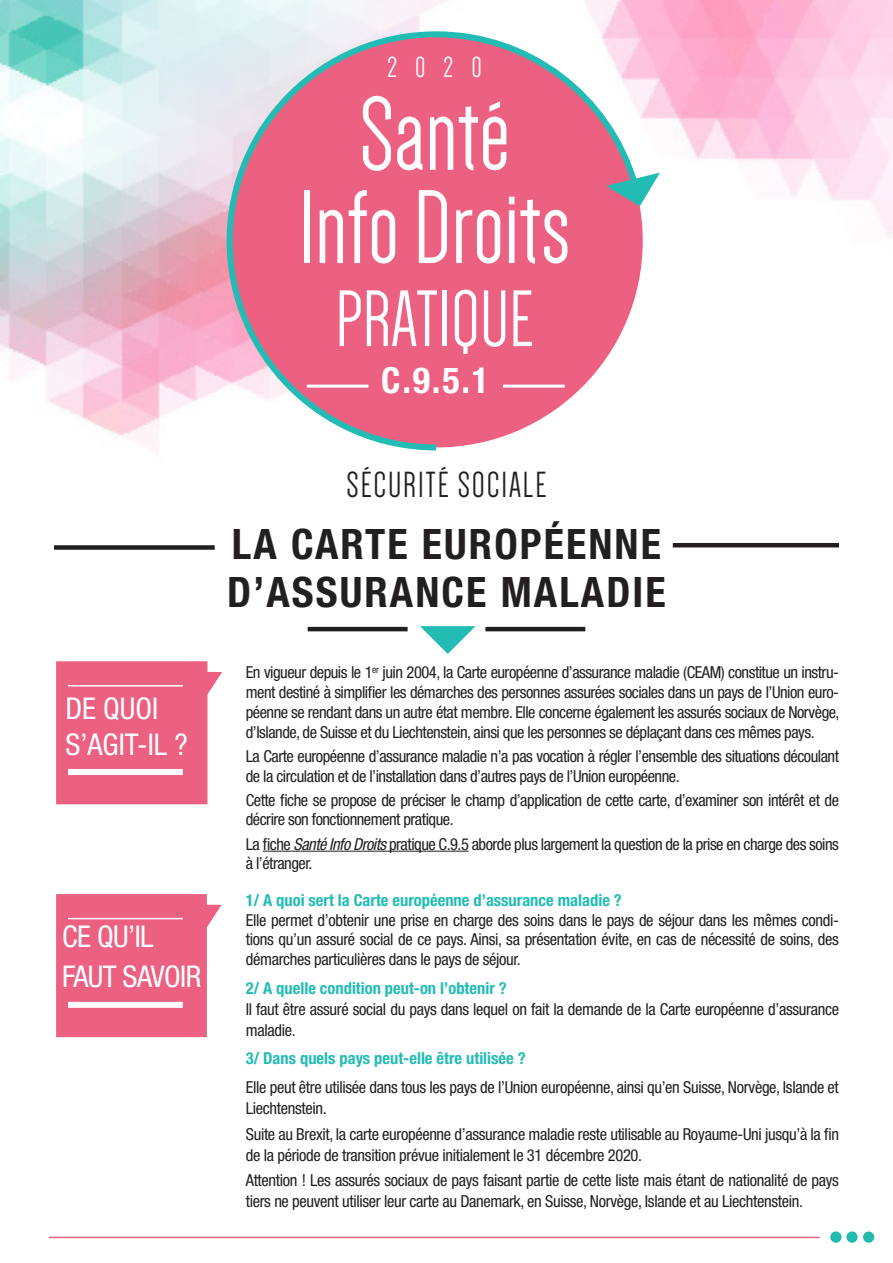
<style>
.page{position:relative;width:893px;height:1263px;background:#fff}
.page>*{position:absolute;margin:0;border:0;box-sizing:border-box;transform-origin:0 0}
.t1{font:108px "Dense";color:#fff}
.t2{font:82.5px "Dense";color:#fff}
.t3{font:700 condensed 42px "Helvetica Neue LT Std";letter-spacing:.05em;color:#231f20}
.t4{font:37.5px "Dense";letter-spacing:.05em;color:#231f20}
.t5{font:700 condensed 36px "Helvetica Neue LT Std";color:#fff}
.t6{font:condensed 30px "Helvetica Neue LT Std";letter-spacing:-.02em;color:#fff}
.t7{font:condensed 30px/36px "Helvetica Neue LT Std";color:#fff}
.t8{font:30px "Dense";color:#fff}
.t9{font:condensed 16.5px/19.8px "Helvetica Neue LT Std";letter-spacing:-.02em;color:#231f20}
.t10{font:700 condensed 16.5px "Helvetica Neue LT Std";color:#22bcb5}
.s1{font-style:italic}
</style>
<div class="page">
<img style="left:0;top:0;width:893px;height:632px">
<svg style="left:224px;top:28px;width:417px;height:425px;background:#e9859e"></svg>
<hr style="left:263px;top:851px;width:205px;height:1px;background:#231f20">
<svg style="left:56px;top:661px;width:166px;height:143px;background:#ed6e8d"></svg>
<hr style="left:68px;top:685px;width:115px;height:1px;background:#fff">
<div style="left:68px;top:769px;width:115px;height:6px;background:#fff"></div>
<svg style="left:606px;top:172px;width:54px;height:34px"></svg>
<div style="left:863px;top:1231px;width:11px;height:12px;background:#22bcae;border-radius:50%"></div>
<div style="left:846px;top:1231px;width:12px;height:12px;background:#22bcae;border-radius:50%"></div>
<div style="left:830px;top:1231px;width:11px;height:12px;background:#22bcae;border-radius:50%"></div>
<hr style="left:49px;top:1237px;width:771px;height:1px;background:#ec6182">
<svg style="left:420px;top:626px;width:55px;height:28px"></svg>
<hr style="left:308px;top:627px;width:100px;height:4px;background:#231f20">
<hr style="left:485px;top:627px;width:100px;height:4px;background:#231f20">
<hr style="left:307px;top:385px;width:61px;height:3px;background:#fff">
<hr style="left:503px;top:385px;width:62px;height:3px;background:#fff">
<div style="left:54px;top:545px;width:161px;height:5px;background:#231f20"></div>
<hr style="left:673px;top:543px;width:166px;height:4px;background:#231f20">
<svg style="left:56px;top:894px;width:166px;height:143px;background:#ed6f8d"></svg>
<hr style="left:68px;top:918px;width:115px;height:1px;background:#fff">
<div style="left:68px;top:1002px;width:115px;height:6px;background:#fff"></div>
<p class="t8" style="left:387px;top:52px;width:96px">2020</p>
<p class="t1" style="left:359px;top:81px;width:152px">Santé</p>
<p class="t1" style="left:299px;top:174px;width:273px">Info Droits</p>
<p class="t2" style="left:336px;top:278px;width:200px">PRATIQUE</p>
<p class="t5" style="left:381px;top:359px;width:109px">C.9.5.1</p>
<p class="t7" style="left:65px;top:690px;width:124px">DE QUOI<br>S’AGIT-IL ?</p>
<p class="t6" style="left:62px;top:919px;width:93px">CE QU’IL</p>
<p class="t6" style="left:62px;top:959px;width:140px">FAUT SAVOIR</p>
<p class="t4" style="left:347px;top:467px;width:201px">SÉCURITÉ SOCIALE</p>
<p class="t3" style="left:232px;top:519px;width:430px">LA CARTE EUROPÉENNE</p>
<p class="t3" style="left:227px;top:567px;width:440px">D’ASSURANCE MALADIE</p>
<p class="t9" style="left:246px;top:662px;width:595px;text-align:justify">En vigueur depuis le 1<sup>er</sup> juin 2004, la Carte européenne d’assurance maladie (CEAM) constitue un instru&shy;ment destiné à simplifier les démarches des personnes assurées sociales dans un pays de l’Union euro&shy;péenne se rendant dans un autre état membre. Elle concerne également les assurés sociaux de Norvège, d’Islande, de Suisse et du Liechtenstein, ainsi que les personnes se déplaçant dans ces mêmes pays.</p>
<p class="t9" style="left:246px;top:746px;width:595px">La Carte européenne d’assurance maladie n’a pas vocation à régler l’ensemble des situations découlant de la circulation et de l’installation dans d’autres pays de l’Union européenne.</p>
<p class="t9" style="left:246px;top:790px;width:595px">Cette fiche se propose de préciser le champ d’application de cette carte, d’examiner son intérêt et de décrire son fonctionnement pratique.</p>
<p class="t9" style="left:246px;top:834px;width:595px">La fiche <span class="s1">Santé Info Droits</span> pratique C.9.5 aborde plus largement la question de la prise en charge des soins à l’étranger.</p>
<p class="t10" style="left:246px;top:890px;width:378px">1/ A quoi sert la Carte européenne d’assurance maladie ?</p>
<p class="t9" style="left:246px;top:910px;width:595px;text-align:justify">Elle permet d’obtenir une prise en charge des soins dans le pays de séjour dans les mêmes condi&shy;tions qu’un assuré social de ce pays. Ainsi, sa présentation évite, en cas de nécessité de soins, des démarches particulières dans le pays de séjour.</p>
<p class="t10" style="left:246px;top:978px;width:262px">2/ A quelle condition peut-on l’obtenir ?</p>
<p class="t9" style="left:246px;top:998px;width:595px;line-height:21px">Il faut être assuré social du pays dans lequel on fait la demande de la Carte européenne d’assurance maladie.</p>
<p class="t10" style="left:246px;top:1048px;width:281px">3/ Dans quels pays peut-elle être utilisée ?</p>
<p class="t9" style="left:246px;top:1077px;width:595px;line-height:21px">Elle peut être utilisée dans tous les pays de l’Union européenne, ainsi qu’en Suisse, Norvège, Islande et<br>Liechtenstein.</p>
<p class="t9" style="left:246px;top:1123px;width:595px;line-height:21px">Suite au Brexit, la carte européenne d’assurance maladie reste utilisable au Royaume-Uni jusqu’à la fin de la période de transition prévue initialement le 31 décembre 2020.</p>
<p class="t9" style="left:246px;top:1169px;width:595px;line-height:21px">Attention ! Les assurés sociaux de pays faisant partie de cette liste mais étant de nationalité de pays tiers ne peuvent utiliser leur carte au Danemark, en Suisse, Norvège, Islande et au Liechtenstein.</p>
</div>
